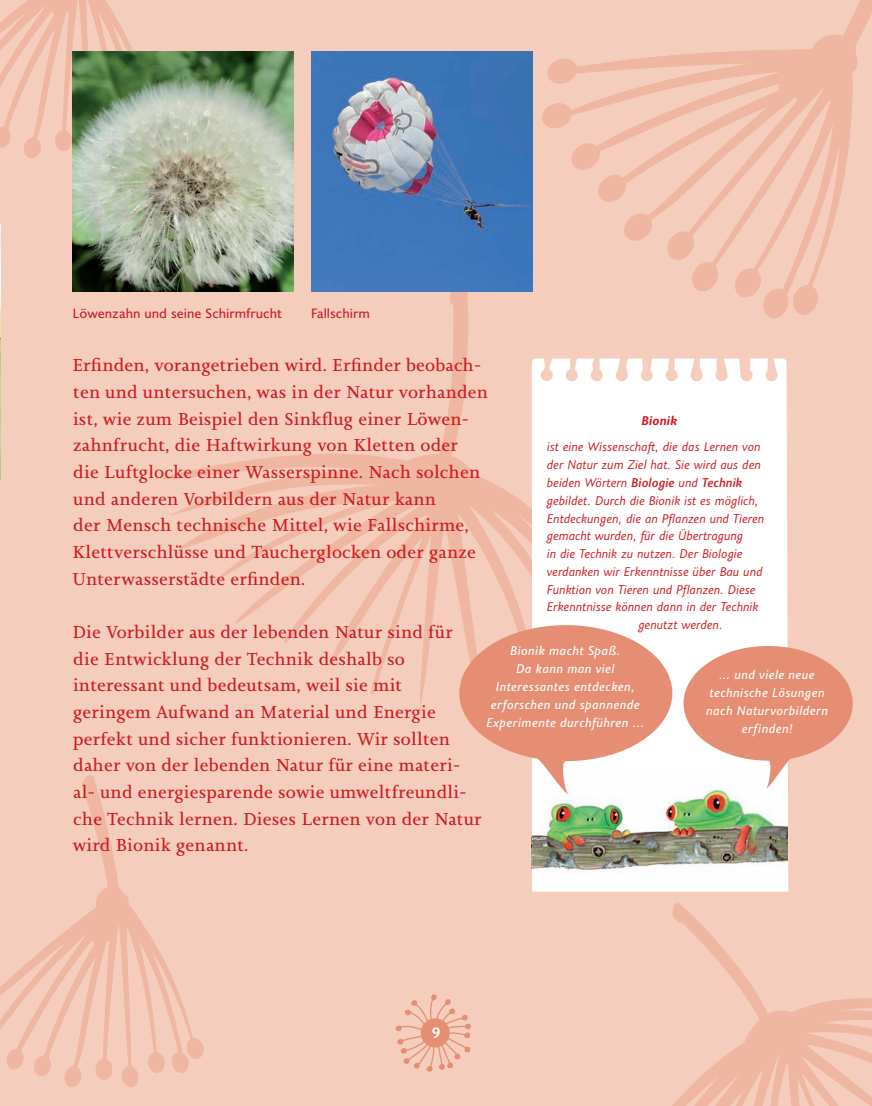
<style>
.page{position:relative;width:872px;height:1106px;background:#fff}
.page>*{position:absolute;margin:0;border:0;box-sizing:border-box;transform-origin:0 0}
.t1{font:18px/26.7px "Joanna Nova";letter-spacing:.01em;color:#cf1a20}
.t2{font:700 15px "Joanna Sans Nova";color:#fff}
.t3{font:13.5px "Joanna Sans Nova";color:#cf1a20}
.t4{font:italic 12.75px "Joanna Sans Nova";letter-spacing:.005em;color:#cf1a20}
.t5{font:italic 12.75px/18px "Joanna Sans Nova";letter-spacing:.035em;color:#fff;text-align:center}
.t6{font:italic 700 12.75px "Joanna Sans Nova";letter-spacing:.01em;color:#cf1a20}
.s1{font-weight:500}
</style>
<div class="page">
<div style="left:0;top:0;width:872px;height:1105px;background:#f4cdbd"></div>
<svg style="left:0;top:775px;width:193px;height:291px"></svg>
<svg style="left:171px;top:1037px;width:33px;height:36px"></svg>
<svg style="left:147px;top:1052px;width:18px;height:21px"></svg>
<svg style="left:122px;top:1066px;width:17px;height:21px"></svg>
<svg style="left:96px;top:1058px;width:16px;height:21px"></svg>
<svg style="left:64px;top:1066px;width:18px;height:21px"></svg>
<svg style="left:33px;top:1055px;width:19px;height:21px"></svg>
<svg style="left:5px;top:1048px;width:19px;height:22px"></svg>
<svg style="left:395px;top:994px;width:76px;height:77px"></svg>
<div style="left:421px;top:1018px;width:29px;height:29px;background:#e58e74;border-radius:50%"></div>
<svg style="left:163px;top:281px;width:370px;height:434px"></svg>
<svg style="left:672px;top:903px;width:200px;height:202px"></svg>
<svg style="left:572px;top:0;width:300px;height:267px"></svg>
<svg style="left:735px;top:267px;width:84px;height:51px"></svg>
<svg style="left:666px;top:230px;width:53px;height:61px"></svg>
<svg style="left:622px;top:212px;width:31px;height:30px"></svg>
<svg style="left:571px;top:142px;width:55px;height:61px"></svg>
<svg style="left:542px;top:103px;width:30px;height:25px"></svg>
<svg style="left:547px;top:57px;width:30px;height:28px"></svg>
<div style="left:532px;top:358px;width:256px;height:533px;background:#fff"></div>
<img style="left:0;top:225px;width:1px;height:254px">
<img style="left:73px;top:52px;width:221px;height:239px">
<img style="left:531px;top:773px;width:257px;height:107px">
<svg style="left:459px;top:625px;width:213px;height:169px;background:#ecae9b"></svg>
<svg style="left:683px;top:645px;width:170px;height:143px"></svg>
<img style="left:311px;top:52px;width:221px;height:239px">
<svg style="left:0;top:0;width:164px;height:159px"></svg>
<p class="t3" style="left:73px;top:304px;width:211px">Löwenzahn und seine Schirmfrucht</p>
<p class="t3" style="left:311px;top:304px;width:60px">Fallschirm</p>
<p class="t1" style="left:72px;top:352px;width:418px">Erfinden, vorangetrieben wird. Erfinder beobach&shy;ten und untersuchen, was in der Natur vorhanden ist, wie zum Beispiel den Sinkflug einer Löwen&shy;zahnfrucht, die Haftwirkung von Kletten oder<br>die Luftglocke einer Wasserspinne. Nach solchen und anderen Vorbildern aus der Natur kann<br>der Mensch technische Mittel, wie Fallschirme, Klettverschlüsse und Taucherglocken oder ganze Unterwasserstädte erfinden.</p>
<p class="t1" style="left:72px;top:618px;width:411px">Die Vorbilder aus der lebenden Natur sind für die Entwicklung der Technik deshalb so interessant und bedeutsam, weil sie mit geringem Aufwand an Material und Energie perfekt und sicher funktionieren. Wir sollten daher von der lebenden Natur für eine materi&shy;al- und energiesparende sowie umweltfreundli&shy;che Technik lernen. Dieses Lernen von der Natur wird Bionik genannt.</p>
<p class="t6" style="left:641px;top:411px;width:37px">Bionik</p>
<p class="t4" style="left:547px;top:438px;width:215px">ist eine Wissenschaft, die das Lernen von</p>
<p class="t4" style="left:547px;top:456px;width:215px">der Natur zum Ziel hat. Sie wird aus den</p>
<p class="t4" style="left:547px;top:473px;width:197px">beiden Wörtern <span class="s1">Biologie</span> und <span class="s1">Technik</span></p>
<p class="t4" style="left:547px;top:491px;width:213px">gebildet. Durch die Bionik ist es möglich,</p>
<p class="t4" style="left:547px;top:509px;width:219px">Entdeckungen, die an Pflanzen und Tieren</p>
<p class="t4" style="left:547px;top:527px;width:198px">gemacht wurden, für die Übertragung</p>
<p class="t4" style="left:547px;top:544px;width:197px">in die Technik zu nutzen. Der Biologie</p>
<p class="t4" style="left:547px;top:562px;width:217px">verdanken wir Erkenntnisse über Bau und</p>
<p class="t4" style="left:547px;top:580px;width:210px">Funktion von Tieren und Pflanzen. Diese</p>
<p class="t4" style="left:547px;top:598px;width:213px">Erkenntnisse können dann in der Technik</p>
<p class="t4" style="left:638px;top:615px;width:86px">genutzt werden.</p>
<p class="t5" style="left:486px;top:641px;width:159px">Bionik macht Spaß.<br>Da kann man viel<br>Interessantes entdecken, erforschen und spannende<br>Experimente durchführen …</p>
<p class="t5" style="left:706px;top:664px;width:123px">... und viele neue technische Lösungen nach Naturvorbildern erfinden!</p>
<p class="t2" style="left:432px;top:1021px;width:10px">9</p>
</div>
